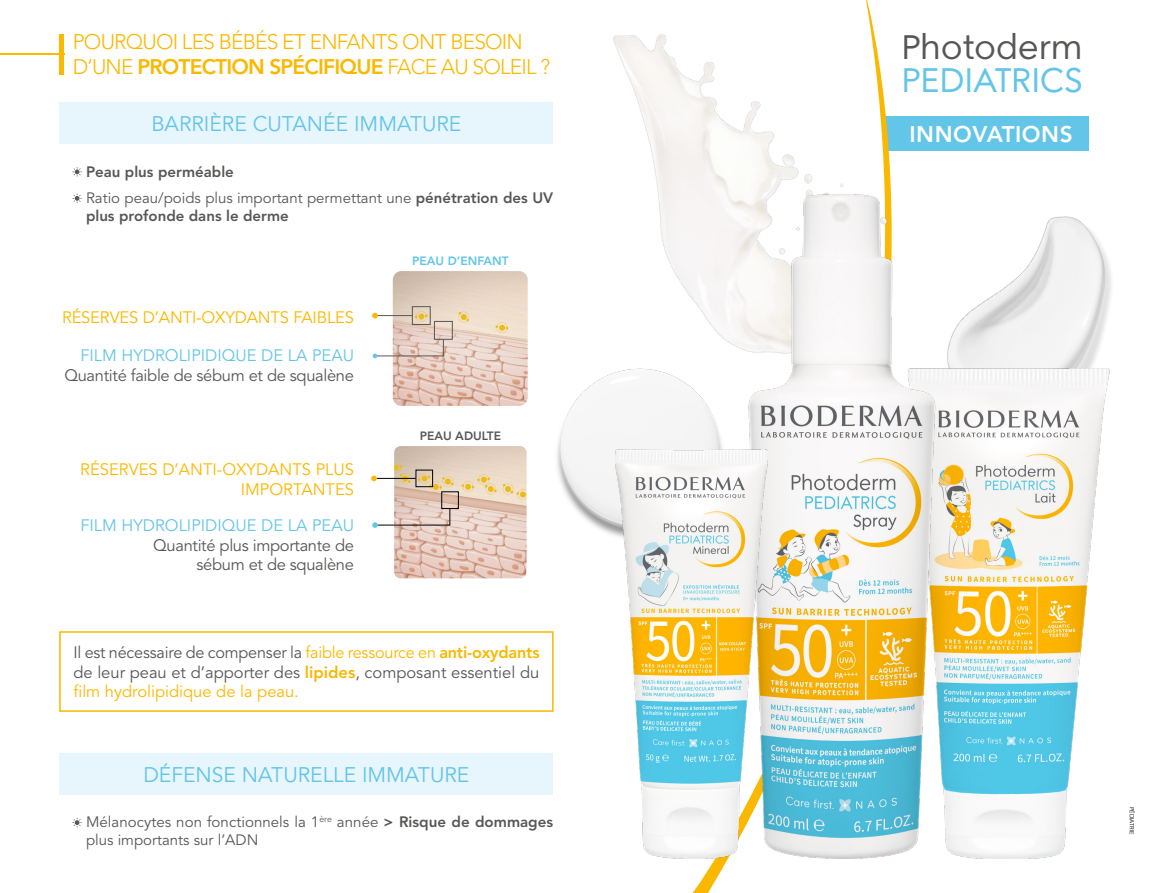
<style>
.page{position:relative;width:1149px;height:893px;background:#fff}
.page>*{position:absolute;margin:0;border:0;box-sizing:border-box;transform-origin:0 0}
.t1{font:33px "Bioderma";color:#63c5e7}
.t2{font:33px "Bioderma";color:#575756}
.t3{font:800 22.5px "Avenir LT Pro";letter-spacing:.025em;color:#fff}
.t4{font:300 21px/25.2px "Avenir LT Pro";letter-spacing:-.04em;color:#fbb800}
.t5{font:21px "Avenir LT Pro";color:#63c5e7}
.t6{font:16.5px/19.8px "Avenir LT Pro";letter-spacing:-.02em;color:#575756;text-align:right}
.t7{font:16.5px/19.8px "Avenir LT Pro";color:#fbb800;text-align:right}
.t8{font:16.5px "Avenir LT Pro";color:#63c5e7}
.t9{font:15px/26.5px "Avenir LT Pro";color:#575756}
.t10{font:800 15px "Avenir LT Pro";color:#575756}
.t11{font:800 12px "Avenir LT Pro";color:#63c5e7}
.t12{font:800 12px "Avenir LT Pro";color:#575756}
.t13{font:6px "Avenir LT Pro";letter-spacing:-.02em;color:#000}
.s1{font-weight:800}
.s2{color:#fbb800}
.s3{font-weight:800;color:#fbb800}
</style>
<div class="page">
<img style="left:392px;top:271px;width:58px;height:135px">
<div style="left:412px;top:306px;width:18px;height:19px;border:1px solid #575756"></div>
<div style="left:434px;top:321px;width:18px;height:19px;border:1px solid #575756"></div>
<hr style="left:375px;top:315px;width:37px;height:1px;background:#575756">
<svg style="left:372px;top:313px;width:5px;height:5px"></svg>
<svg style="left:372px;top:339px;width:72px;height:19px"></svg>
<img style="left:394px;top:446px;width:132px;height:132px">
<div style="left:883px;top:117px;width:205px;height:34px;background:#63c5e7"></div>
<div style="left:60px;top:103px;width:493px;height:41px;background:#e7f5fc"></div>
<div style="left:60px;top:753px;width:493px;height:42px;background:#e7f5fc"></div>
<div style="left:59px;top:631px;width:494px;height:81px;border:2px solid #fbb800"></div>
<hr style="left:60px;top:34px;width:4px;height:40px;background:#fbb800">
<hr style="left:0;top:54px;width:64px;height:1px;background:#fbb800">
<svg style="left:72px;top:167px;width:10px;height:10px"></svg>
<svg style="left:72px;top:194px;width:10px;height:9px"></svg>
<svg style="left:72px;top:818px;width:10px;height:9px"></svg>
<hr style="left:376px;top:478px;width:39px;height:1px;background:#000">
<svg style="left:371px;top:476px;width:5px;height:5px"></svg>
<div style="left:441px;top:492px;width:17px;height:17px;border:1px solid #000"></div>
<svg style="left:372px;top:508px;width:78px;height:20px"></svg>
<img style="left:450px;top:0;width:598px;height:492px">
<img style="left:878px;top:147px;width:233px;height:228px">
<img style="left:536px;top:347px;width:205px;height:189px">
<img style="left:935px;top:369px;width:174px;height:490px">
<img style="left:748px;top:195px;width:187px;height:664px">
<img style="left:615px;top:450px;width:152px;height:409px">
<p class="t4" style="left:73px;top:29px;width:478px">POURQUOI LES BÉBÉS ET ENFANTS ONT BESOIN<br>D’UNE <span class="s1">PROTECTION SPÉCIFIQUE</span> FACE AU SOLEIL ?</p>
<p class="t5" style="left:151px;top:112px;width:311px">BARRIÈRE CUTANÉE IMMATURE</p>
<p class="t9" style="left:86px;top:158px;width:468px"><span class="s1">Peau plus perméable<br></span>Ratio peau/poids plus important permettant une <span class="s1">pénétration des UV</span></p>
<p class="t10" style="left:86px;top:207px;width:204px">plus profonde dans le derme</p>
<p class="t7" style="left:62px;top:307px;width:293px">RÉSERVES D’ANTI-OXYDANTS FAIBLES</p>
<p class="t8" style="left:80px;top:346px;width:275px">FILM HYDROLIPIDIQUE DE LA PEAU</p>
<p class="t6" style="left:64px;top:366px;width:291px">Quantité faible de sébum et de squalène</p>
<p class="t7" style="left:80px;top:459px;width:275px">RÉSERVES D’ANTI-OXYDANTS PLUS<br>IMPORTANTES</p>
<p class="t8" style="left:80px;top:515px;width:275px">FILM HYDROLIPIDIQUE DE LA PEAU</p>
<p class="t6" style="left:153px;top:535px;width:202px">Quantité plus importante de sébum et de squalène</p>
<p class="t11" style="left:412px;top:254px;width:98px">PEAU D’ENFANT</p>
<p class="t12" style="left:419px;top:428px;width:83px">PEAU ADULTE</p>
<p class="t6" style="left:73px;top:643px;width:467px;text-align:justify">Il est nécessaire de compenser la <span class="s2">faible ressource en</span> <span class="s3">anti-oxydants </span>de leur peau et d’apporter des <span class="s3">lipides</span>, composant essentiel du <span class="s2">film hydrolipidique de la peau.</span></p>
<p class="t5" style="left:143px;top:762px;width:327px">DÉFENSE NATURELLE IMMATURE</p>
<p class="t9" style="left:86px;top:813px;width:468px;line-height:18px">Mélanocytes non fonctionnels la 1<sup>ère</sup> année <span class="s1">&gt; Risque de dommages </span>plus importants sur l’ADN</p>
<h1 class="t2" style="left:901px;top:28px;width:182px">Photoderm</h1>
<h1 class="t1" style="left:901px;top:61px;width:183px">PEDIATRICS</h1>
<h2 class="t3" style="left:909px;top:121px;width:165px">INNOVATIONS</h2>
<p class="t13" style="left:1134px;top:807px;width:29px;rotate:90deg">PÉDIATRIE</p>
</div>
